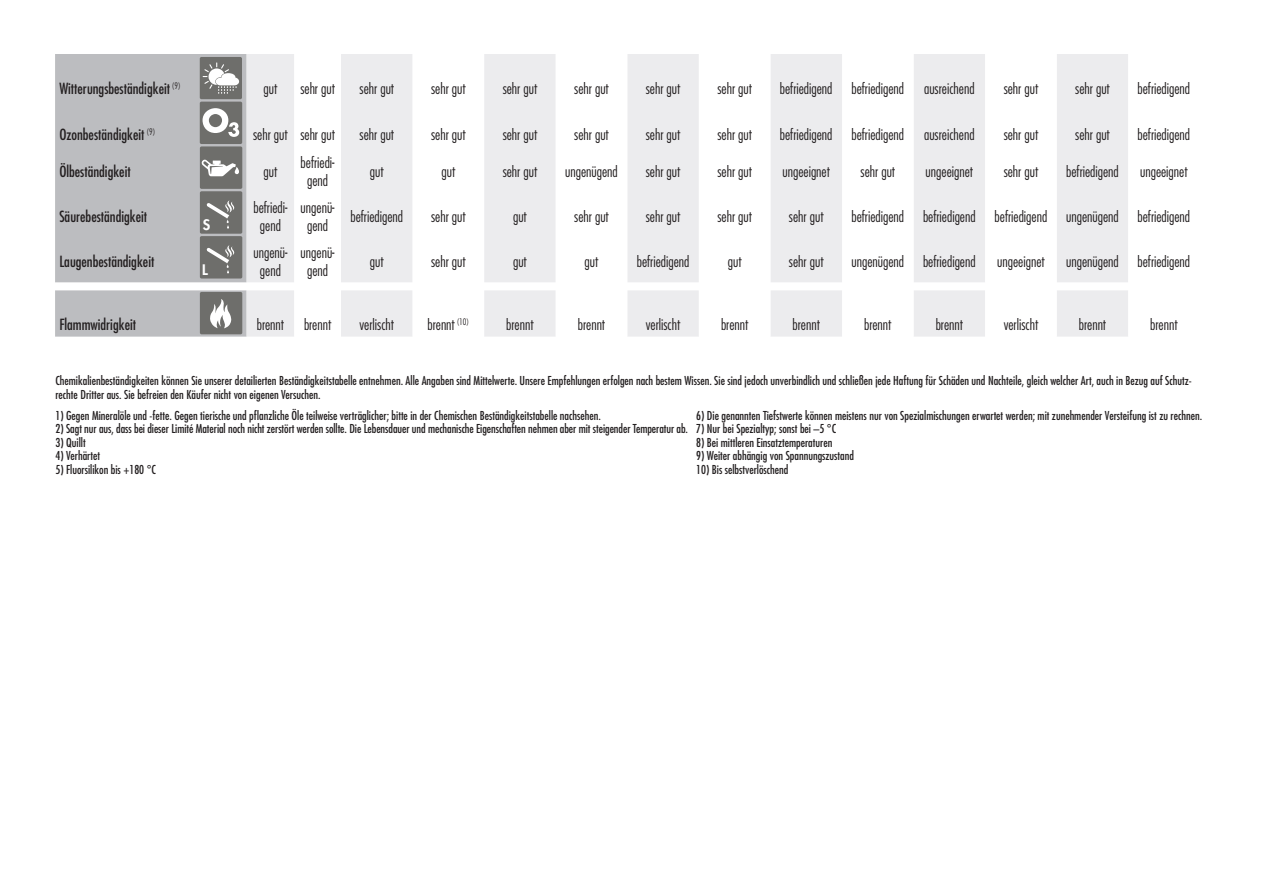
<style>
.page{position:relative;width:1263px;height:893px;background:#fff}
.page>*{position:absolute;margin:0;border:0;box-sizing:border-box;transform-origin:0 0}
.t1{font:300 condensed 15px/18px "Futura Std";color:#231f20;text-align:center}
.t2{font:condensed 15px "Futura Std";color:#231f20}
.t3{font:800 14.25px "Futura Std";color:#fff}
.t4{font:condensed 12px/13.5px "Futura Std";color:#231f20}
</style>
<div class="page">
<svg style="left:55px;top:54px;width:1073px;height:283px"></svg>
<div style="left:200px;top:146px;width:42px;height:43px;background:#6e6e6b;border-radius:2px"></div>
<svg style="left:201px;top:160px;width:38px;height:16px"></svg>
<div style="left:200px;top:102px;width:42px;height:42px;background:#6e6e6b;border-radius:2px"></div>
<svg style="left:203px;top:108px;width:36px;height:29px"></svg>
<div style="left:200px;top:292px;width:42px;height:42px;background:#6e6e6b;border-radius:2px"></div>
<svg style="left:210px;top:299px;width:21px;height:29px"></svg>
<div style="left:200px;top:57px;width:42px;height:42px;background:#6e6e6b;border-radius:2px"></div>
<svg style="left:203px;top:62px;width:36px;height:32px"></svg>
<div style="left:200px;top:191px;width:42px;height:43px;background:#6e6e6b;border-radius:2px"></div>
<svg style="left:206px;top:200px;width:29px;height:29px"></svg>
<div style="left:200px;top:236px;width:42px;height:43px;background:#6e6e6b;border-radius:2px"></div>
<svg style="left:206px;top:245px;width:29px;height:28px"></svg>
<p class="t2" style="left:59px;top:79px;width:123px">Witterungsbeständigkeit <sup>(9)</sup></p>
<p class="t1" style="left:264px;top:79px;width:15px">gut</p>
<p class="t1" style="left:300px;top:79px;width:36px">sehr gut</p>
<p class="t1" style="left:359px;top:79px;width:36px">sehr gut</p>
<p class="t1" style="left:431px;top:79px;width:36px">sehr gut</p>
<p class="t1" style="left:503px;top:79px;width:36px">sehr gut</p>
<p class="t1" style="left:574px;top:79px;width:36px">sehr gut</p>
<p class="t1" style="left:646px;top:79px;width:36px">sehr gut</p>
<p class="t1" style="left:717px;top:79px;width:36px">sehr gut</p>
<p class="t1" style="left:780px;top:79px;width:54px">befriedigend</p>
<p class="t1" style="left:851px;top:79px;width:54px">befriedigend</p>
<p class="t1" style="left:924px;top:79px;width:52px">ausreichend</p>
<p class="t1" style="left:1004px;top:79px;width:36px">sehr gut</p>
<p class="t1" style="left:1075px;top:79px;width:36px">sehr gut</p>
<p class="t1" style="left:1137px;top:79px;width:54px">befriedigend</p>
<p class="t2" style="left:59px;top:126px;width:97px">Ozonbeständigkeit <sup>(9)</sup></p>
<p class="t1" style="left:253px;top:126px;width:36px">sehr gut</p>
<p class="t1" style="left:300px;top:126px;width:36px">sehr gut</p>
<p class="t1" style="left:359px;top:126px;width:36px">sehr gut</p>
<p class="t1" style="left:431px;top:126px;width:36px">sehr gut</p>
<p class="t1" style="left:503px;top:126px;width:36px">sehr gut</p>
<p class="t1" style="left:574px;top:126px;width:36px">sehr gut</p>
<p class="t1" style="left:646px;top:126px;width:36px">sehr gut</p>
<p class="t1" style="left:717px;top:126px;width:36px">sehr gut</p>
<p class="t1" style="left:780px;top:126px;width:54px">befriedigend</p>
<p class="t1" style="left:851px;top:126px;width:54px">befriedigend</p>
<p class="t1" style="left:924px;top:126px;width:52px">ausreichend</p>
<p class="t1" style="left:1004px;top:126px;width:36px">sehr gut</p>
<p class="t1" style="left:1075px;top:126px;width:36px">sehr gut</p>
<p class="t1" style="left:1137px;top:126px;width:54px">befriedigend</p>
<p class="t2" style="left:59px;top:162px;width:73px">Ölbeständigkeit</p>
<p class="t1" style="left:264px;top:162px;width:15px">gut</p>
<p class="t1" style="left:301px;top:153px;width:35px">befriedi&shy;gend</p>
<p class="t1" style="left:370px;top:162px;width:15px">gut</p>
<p class="t1" style="left:441px;top:162px;width:15px">gut</p>
<p class="t1" style="left:503px;top:162px;width:36px">sehr gut</p>
<p class="t1" style="left:565px;top:162px;width:54px">ungenügend</p>
<p class="t1" style="left:646px;top:162px;width:36px">sehr gut</p>
<p class="t1" style="left:717px;top:162px;width:36px">sehr gut</p>
<p class="t1" style="left:782px;top:162px;width:49px">ungeeignet</p>
<p class="t1" style="left:860px;top:162px;width:36px">sehr gut</p>
<p class="t1" style="left:926px;top:162px;width:49px">ungeeignet</p>
<p class="t1" style="left:1004px;top:162px;width:36px">sehr gut</p>
<p class="t1" style="left:1066px;top:162px;width:54px">befriedigend</p>
<p class="t1" style="left:1140px;top:162px;width:49px">ungeeignet</p>
<p class="t2" style="left:59px;top:207px;width:89px">Säurebeständigkeit</p>
<p class="t1" style="left:253px;top:198px;width:35px">befriedi&shy;gend</p>
<p class="t1" style="left:301px;top:198px;width:35px">ungenü&shy;gend</p>
<p class="t1" style="left:350px;top:207px;width:54px">befriedigend</p>
<p class="t1" style="left:431px;top:207px;width:36px">sehr gut</p>
<p class="t1" style="left:513px;top:207px;width:15px">gut</p>
<p class="t1" style="left:574px;top:207px;width:36px">sehr gut</p>
<p class="t1" style="left:646px;top:207px;width:36px">sehr gut</p>
<p class="t1" style="left:717px;top:207px;width:36px">sehr gut</p>
<p class="t1" style="left:789px;top:207px;width:36px">sehr gut</p>
<p class="t1" style="left:851px;top:207px;width:54px">befriedigend</p>
<p class="t1" style="left:923px;top:207px;width:54px">befriedigend</p>
<p class="t1" style="left:995px;top:207px;width:54px">befriedigend</p>
<p class="t1" style="left:1066px;top:207px;width:54px">ungenügend</p>
<p class="t1" style="left:1137px;top:207px;width:54px">befriedigend</p>
<p class="t2" style="left:59px;top:253px;width:97px">Laugenbeständigkeit</p>
<p class="t1" style="left:253px;top:244px;width:35px">ungenü&shy;gend</p>
<p class="t1" style="left:301px;top:244px;width:35px">ungenü&shy;gend</p>
<p class="t1" style="left:370px;top:253px;width:15px">gut</p>
<p class="t1" style="left:431px;top:253px;width:36px">sehr gut</p>
<p class="t1" style="left:513px;top:253px;width:15px">gut</p>
<p class="t1" style="left:585px;top:253px;width:15px">gut</p>
<p class="t1" style="left:637px;top:253px;width:54px">befriedigend</p>
<p class="t1" style="left:728px;top:253px;width:15px">gut</p>
<p class="t1" style="left:789px;top:253px;width:36px">sehr gut</p>
<p class="t1" style="left:851px;top:253px;width:54px">ungenügend</p>
<p class="t1" style="left:923px;top:253px;width:54px">befriedigend</p>
<p class="t1" style="left:997px;top:253px;width:49px">ungeeignet</p>
<p class="t1" style="left:1066px;top:253px;width:54px">ungenügend</p>
<p class="t1" style="left:1137px;top:253px;width:54px">befriedigend</p>
<p class="t2" style="left:59px;top:316px;width:78px">Flammwidrigkeit</p>
<p class="t1" style="left:257px;top:316px;width:29px">brennt</p>
<p class="t1" style="left:304px;top:316px;width:29px">brennt</p>
<p class="t1" style="left:360px;top:316px;width:36px">verlischt</p>
<p class="t1" style="left:427px;top:316px;width:43px">brennt <sup>(10)</sup></p>
<p class="t1" style="left:506px;top:316px;width:29px">brennt</p>
<p class="t1" style="left:578px;top:316px;width:29px">brennt</p>
<p class="t1" style="left:646px;top:316px;width:36px">verlischt</p>
<p class="t1" style="left:721px;top:316px;width:29px">brennt</p>
<p class="t1" style="left:792px;top:316px;width:29px">brennt</p>
<p class="t1" style="left:864px;top:316px;width:29px">brennt</p>
<p class="t1" style="left:936px;top:316px;width:29px">brennt</p>
<p class="t1" style="left:1004px;top:316px;width:36px">verlischt</p>
<p class="t1" style="left:1079px;top:316px;width:29px">brennt</p>
<p class="t1" style="left:1150px;top:316px;width:29px">brennt</p>
<p class="t3" style="left:203px;top:216px;width:9px">S</p>
<p class="t3" style="left:202px;top:261px;width:7px">L</p>
<p class="t4" style="left:55px;top:374px;width:1137px">Chemikalienbeständigkeiten können Sie unserer detailierten Beständigkeitstabelle entnehmen. Alle Angaben sind Mittelwerte. Unsere Empfehlungen erfolgen nach bestem Wissen. Sie sind jedoch unverbindlich und schließen jede Haftung für Schäden und Nachteile, gleich welcher Art, auch in Bezug auf Schutz&shy;rechte Dritter aus. Sie befreien den Käufer nicht von eigenen Versuchen.</p>
<p class="t4" style="left:55px;top:408px;width:547px">1) Gegen Mineralöle und -fette. Gegen tierische und pflanzliche Öle teilweise verträglicher; bitte in der Chemischen Beständigkeitstabelle nachsehen.</p>
<p class="t4" style="left:55px;top:422px;width:634px">2) Sagt nur aus, dass bei dieser Limité Material noch nicht zerstört werden sollte. Die Lebensdauer und mechanische Eigenschaften nehmen aber mit steigender Temperatur ab.</p>
<p class="t4" style="left:55px;top:435px;width:32px">3) Quillt</p>
<p class="t4" style="left:55px;top:449px;width:46px">4) Verhärtet</p>
<p class="t4" style="left:55px;top:462px;width:102px">5) Fluorsilikon bis +180 °C</p>
<p class="t4" style="left:696px;top:408px;width:507px">6) Die genannten Tiefstwerte können meistens nur von Spezialmischungen erwartet werden; mit zunehmender Versteifung ist zu rechnen.</p>
<p class="t4" style="left:696px;top:422px;width:141px">7) Nur bei Spezialtyp; sonst bei –5 °C</p>
<p class="t4" style="left:696px;top:435px;width:138px">8) Bei mittleren Einsatztemperaturen</p>
<p class="t4" style="left:696px;top:449px;width:159px">9) Weiter abhängig von Spannungszustand</p>
<p class="t4" style="left:696px;top:462px;width:94px">10) Bis selbstverlöschend</p>
</div>
